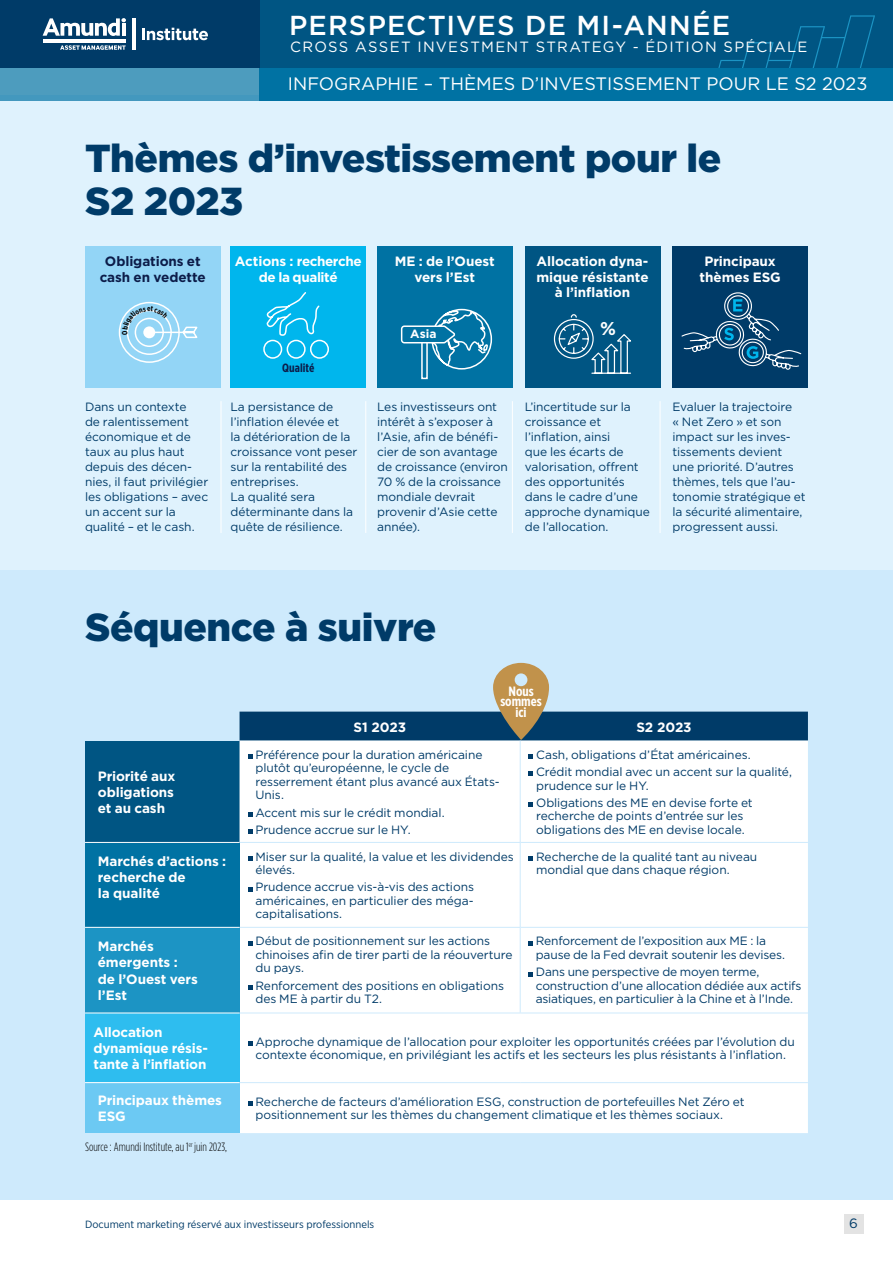
<style>
.page{position:relative;width:893px;height:1263px;background:#fff}
.page>*{position:absolute;margin:0;border:0;box-sizing:border-box;transform-origin:0 0}
.t1{font:900 39px/43.5px "Gotham";letter-spacing:-.01em;color:#003b68}
.t2{font:500 27.45px "Gotham";letter-spacing:.04em;color:#fff}
.t3{font:700 18.45px "Gotham";color:#fff}
.t4{font:18px "Gotham";color:#fff}
.t5{font:14.85px "Gotham";letter-spacing:.085em;color:#fff}
.t6{font:700 13.5px/16.2px "Gotham";letter-spacing:-.01em;color:#fff}
.t7{font:700 13.5px/15.8px "Gotham";letter-spacing:-.03em;color:#fff;text-align:center}
.t8{font:700 13.5px/15.8px "Gotham";letter-spacing:-.005em;color:#0c1c49;text-align:center}
.t9{font:700 13.5px/10.5px "Gotham X Narrow";letter-spacing:-.005em;color:#fff;text-align:center}
.t10{font:13.5px "Gotham";color:#003b68}
.t11{font:12px/15px "Gotham";letter-spacing:-.005em;color:#003b68}
.t12{font:300 12px "Gotham Condensed";letter-spacing:.005em;color:#000}
.t13{font:700 12px "Gotham X Narrow";color:#0c1c49}
.t14{font:700 12px "Gotham";color:#fff}
.t15{font:10.5px "Gotham Narrow";color:#003b68;scale:1.05 1}
</style>
<div class="page">
<div style="left:0;top:0;width:893px;height:68px;background:#005583"></div>
<svg style="left:718px;top:15px;width:157px;height:53px"></svg>
<div style="left:0;top:0;width:259px;height:68px;background:#003b68"></div>
<svg style="left:43px;top:18px;width:83px;height:18px"></svg>
<hr style="left:122px;top:23px;width:4px;height:13px;background:#fff">
<hr style="left:43px;top:39px;width:83px;height:3px;background:#fff">
<svg style="left:60px;top:45px;width:66px;height:5px"></svg>
<hr style="left:132px;top:18px;width:3px;height:32px;background:#fff">
<svg style="left:142px;top:28px;width:66px;height:12px"></svg>
<div style="left:0;top:96px;width:893px;height:474px;background:#dff2fd"></div>
<div style="left:0;top:570px;width:893px;height:629px;background:#ceeafc"></div>
<div style="left:85px;top:247px;width:136px;height:141px;background:#93d5f6"></div>
<div style="left:230px;top:247px;width:136px;height:141px;background:#00b6ed"></div>
<div style="left:377px;top:247px;width:136px;height:141px;background:#0072a3"></div>
<div style="left:525px;top:247px;width:135px;height:141px;background:#005583"></div>
<div style="left:672px;top:247px;width:136px;height:141px;background:#003b68"></div>
<svg style="left:263px;top:292px;width:66px;height:67px"></svg>
<svg style="left:421px;top:370px;width:7px;height:9px"></svg>
<svg style="left:400px;top:308px;width:93px;height:62px"></svg>
<svg style="left:553px;top:314px;width:78px;height:60px"></svg>
<svg style="left:681px;top:292px;width:121px;height:78px"></svg>
<hr style="left:221px;top:401px;width:1px;height:132px;background:#fff">
<hr style="left:365px;top:401px;width:1px;height:132px;background:#fff">
<hr style="left:512px;top:401px;width:1px;height:132px;background:#fff">
<hr style="left:660px;top:401px;width:1px;height:132px;background:#fff">
<div style="left:85px;top:741px;width:155px;height:101px;background:#005583"></div>
<div style="left:240px;top:741px;width:568px;height:392px;background:#fff"></div>
<div style="left:85px;top:842px;width:155px;height:85px;background:#0072a3"></div>
<div style="left:85px;top:927px;width:155px;height:86px;background:#1c94c4"></div>
<div style="left:85px;top:1013px;width:155px;height:69px;background:#2ebdef"></div>
<div style="left:85px;top:1082px;width:155px;height:51px;background:#6cc9f3"></div>
<hr style="left:85px;top:842px;width:155px;height:1px;background:#fff">
<hr style="left:85px;top:927px;width:155px;height:1px;background:#fff">
<hr style="left:85px;top:1012px;width:155px;height:1px;background:#fff">
<hr style="left:85px;top:1082px;width:155px;height:1px;background:#fff">
<hr style="left:520px;top:741px;width:1px;height:101px;background:#ceeafc">
<hr style="left:240px;top:842px;width:280px;height:1px;background:#ceeafc">
<hr style="left:520px;top:842px;width:288px;height:1px;background:#ceeafc">
<hr style="left:520px;top:843px;width:1px;height:84px;background:#ceeafc">
<hr style="left:240px;top:927px;width:280px;height:1px;background:#ceeafc">
<hr style="left:520px;top:927px;width:288px;height:1px;background:#ceeafc">
<hr style="left:520px;top:928px;width:1px;height:84px;background:#ceeafc">
<hr style="left:240px;top:1012px;width:280px;height:1px;background:#ceeafc">
<hr style="left:520px;top:1012px;width:288px;height:1px;background:#ceeafc">
<hr style="left:240px;top:1082px;width:280px;height:1px;background:#ceeafc">
<hr style="left:520px;top:1082px;width:288px;height:1px;background:#ceeafc">
<svg style="left:248px;top:754px;width:5px;height:5px"></svg>
<svg style="left:248px;top:812px;width:5px;height:4px"></svg>
<svg style="left:248px;top:829px;width:5px;height:5px"></svg>
<svg style="left:529px;top:754px;width:4px;height:5px"></svg>
<svg style="left:529px;top:771px;width:4px;height:5px"></svg>
<svg style="left:529px;top:802px;width:4px;height:5px"></svg>
<svg style="left:248px;top:856px;width:5px;height:4px"></svg>
<svg style="left:248px;top:887px;width:5px;height:4px"></svg>
<svg style="left:529px;top:856px;width:4px;height:4px"></svg>
<svg style="left:248px;top:941px;width:5px;height:4px"></svg>
<svg style="left:248px;top:985px;width:5px;height:5px"></svg>
<svg style="left:529px;top:941px;width:4px;height:4px"></svg>
<svg style="left:529px;top:972px;width:4px;height:4px"></svg>
<svg style="left:248px;top:1041px;width:5px;height:5px"></svg>
<svg style="left:248px;top:1101px;width:5px;height:5px"></svg>
<svg style="left:240px;top:663px;width:568px;height:78px"></svg>
<div style="left:515px;top:673px;width:12px;height:13px;background:#ceeafc;border-radius:50%"></div>
<div style="left:0;top:68px;width:259px;height:33px;background:#4d9cbe"></div>
<div style="left:259px;top:68px;width:634px;height:33px;background:#0072a3"></div>
<div style="left:844px;top:1214px;width:19px;height:19px;background:#e3e3e3"></div>
<svg style="left:118px;top:301px;width:80px;height:62px"></svg>
<h2 class="t2" style="left:289px;top:7px;width:443px">PERSPECTIVES DE MI-ANNÉE</h2>
<p class="t5" style="left:290px;top:37px;width:519px">CROSS ASSET INVESTMENT STRATEGY - ÉDITION SPÉCIALE</p>
<h3 class="t4" style="left:288px;top:72px;width:581px">INFOGRAPHIE – THÈMES D’INVESTISSEMENT POUR LE S2 2023</h3>
<h1 class="t1" style="left:85px;top:136px;width:638px">Thèmes d’investissement pour le<br>S2 2023</h1>
<p class="t8" style="left:100px;top:253px;width:108px">Obligations et cash en vedette</p>
<p class="t7" style="left:235px;top:253px;width:128px">Actions : recherche de la qualité</p>
<p class="t6" style="left:395px;top:253px;width:102px;line-height:15.8px;text-align:center">ME : de l’Ouest vers l’Est</p>
<p class="t6" style="left:536px;top:253px;width:114px;line-height:15.8px;text-align:center">Allocation dyna&shy;mique résistante à l’inflation</p>
<p class="t6" style="left:700px;top:253px;width:83px;line-height:15.8px;text-align:center">Principaux thèmes ESG</p>
<p class="t13" style="left:282px;top:361px;width:34px">Qualité</p>
<p class="t14" style="left:410px;top:326px;width:28px">Asia</p>
<h3 class="t3" style="left:600px;top:316px;width:17px">%</h3>
<p class="t11" style="left:85px;top:399px;width:125px">Dans un contexte<br>de ralentissement économique et de taux au plus haut depuis des décen&shy;nies, il faut privilégier les obligations – avec un accent sur la qualité – et le cash.</p>
<p class="t11" style="left:230px;top:399px;width:128px">La persistance de l’inflation élevée et<br>la détérioration de la croissance vont peser sur la rentabilité des entreprises.<br>La qualité sera déterminante dans la quête de résilience.</p>
<p class="t11" style="left:377px;top:399px;width:132px">Les investisseurs ont intérêt à s’exposer à l’Asie, afin de bénéfi&shy;cier de son avantage de croissance (environ<br>70 % de la croissance mondiale devrait provenir d’Asie cette année).</p>
<p class="t11" style="left:525px;top:399px;width:127px">L’incertitude sur la croissance et l’inflation, ainsi<br>que les écarts de valorisation, offrent des opportunités dans le cadre d’une approche dynamique de l’allocation.</p>
<p class="t11" style="left:672px;top:399px;width:135px">Evaluer la trajectoire<br>« Net Zero » et son impact sur les inves&shy;tissements devient une priorité. D’autres thèmes, tels que l’au&shy;tonomie stratégique et la sécurité alimentaire, progressent aussi.</p>
<h1 class="t1" style="left:85px;top:605px;width:353px">Séquence à suivre</h1>
<p class="t9" style="left:500px;top:685px;width:43px">Nous sommes ici</p>
<p class="t6" style="left:98px;top:768px;width:79px;text-align:justify">Priorité aux obligations et au cash</p>
<p class="t6" style="left:354px;top:718px;width:54px">S1 2023</p>
<p class="t6" style="left:636px;top:718px;width:57px">S2 2023</p>
<p class="t11" style="left:255px;top:747px;width:246px;line-height:13.5px">Préférence pour la duration américaine plutôt qu’européenne, le cycle de resserrement étant plus avancé aux États-<br>Unis.</p>
<p class="t11" style="left:255px;top:803px;width:191px;line-height:17.4px">Accent mis sur le crédit mondial.<br>Prudence accrue sur le HY.</p>
<p class="t11" style="left:536px;top:745px;width:257px;line-height:17.4px">Cash, obligations d’État américaines.<br>Crédit mondial avec un accent sur la qualité,</p>
<p class="t11" style="left:536px;top:776px;width:218px;line-height:17.4px">prudence sur le HY.<br>Obligations des ME en devise forte et</p>
<p class="t11" style="left:536px;top:809px;width:210px;line-height:13.5px">recherche de points d’entrée sur les obligations des ME en devise locale.</p>
<p class="t6" style="left:98px;top:853px;width:130px">Marchés d’actions : recherche de<br>la qualité</p>
<p class="t11" style="left:255px;top:849px;width:260px;line-height:13.5px">Miser sur la qualité, la value et les dividendes élevés.</p>
<p class="t11" style="left:255px;top:880px;width:220px;line-height:13.5px;text-align:justify">Prudence accrue vis-à-vis des actions américaines, en particulier des méga&shy;capitalisations.</p>
<p class="t6" style="left:98px;top:938px;width:102px">Marchés émergents : de l’Ouest vers l’Est</p>
<p class="t11" style="left:255px;top:934px;width:259px;line-height:13.5px">Début de positionnement sur les actions chinoises afin de tirer parti de la réouverture du pays.</p>
<p class="t11" style="left:255px;top:978px;width:250px;line-height:13.5px">Renforcement des positions en obligations des ME à partir du T2.</p>
<p class="t11" style="left:536px;top:849px;width:223px;line-height:13.5px">Recherche de la qualité tant au niveau mondial que dans chaque région.</p>
<p class="t11" style="left:536px;top:934px;width:251px;line-height:13.5px">Renforcement de l’exposition aux ME : la pause de la Fed devrait soutenir les devises.</p>
<p class="t11" style="left:536px;top:965px;width:267px;line-height:13.5px">Dans une perspective de moyen terme, construction d’une allocation dédiée aux actifs asiatiques, en particulier à la Chine et à l’Inde.</p>
<p class="t6" style="left:94px;top:1024px;width:116px">Allocation dynamique résis&shy;tante à l’inflation</p>
<p class="t11" style="left:255px;top:1034px;width:541px;line-height:13.5px">Approche dynamique de l’allocation pour exploiter les opportunités créées par l’évolution du contexte économique, en privilégiant les actifs et les secteurs les plus résistants à l’inflation.</p>
<p class="t6" style="left:98px;top:1092px;width:126px">Principaux thèmes<br>ESG</p>
<p class="t11" style="left:255px;top:1095px;width:491px;line-height:13.5px">Recherche de facteurs d’amélioration ESG, construction de portefeuilles Net Zéro et positionnement sur les thèmes du changement climatique et les thèmes sociaux.</p>
<p class="t12" style="left:85px;top:1140px;width:143px">Source : Amundi Institute, au 1<sup>er</sup> juin 2023,</p>
<p class="t15" style="left:85px;top:1218px;width:277px">Document marketing réservé aux investisseurs professionnels</p>
<p class="t10" style="left:849px;top:1215px;width:10px">6</p>
</div>
